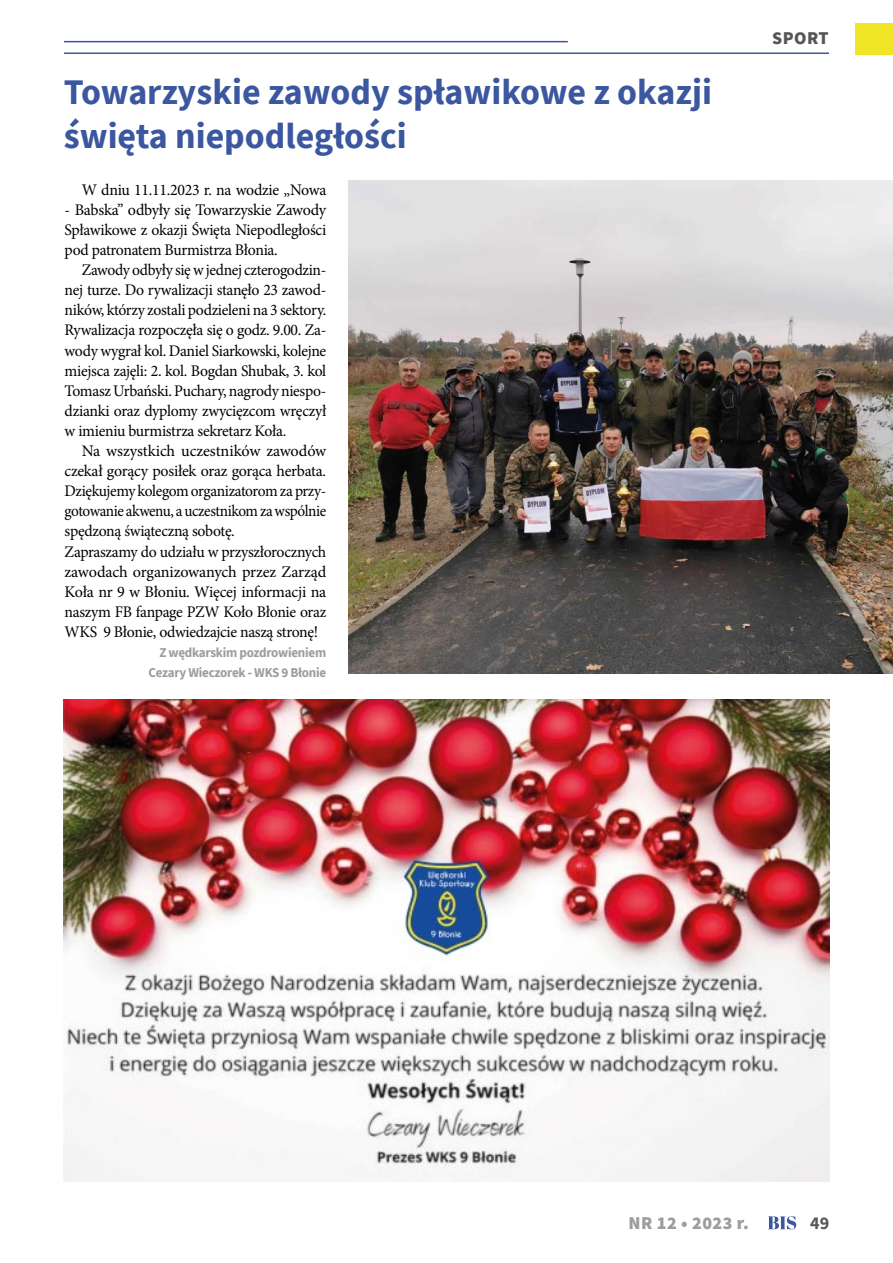
<style>
.page{position:relative;width:893px;height:1263px;background:#fff}
.page>*{position:absolute;margin:0;border:0;box-sizing:border-box;transform-origin:0 0}
.t1{font:700 36px/43.2px "Source Sans Pro";color:#3b57a0}
.t2{font:900 18px "Source Sans Pro";letter-spacing:.025em;color:#9d9d9c}
.t3{font:900 18px "Source Sans Pro";letter-spacing:.025em;color:#575756}
.t4{font:700 18px "Source Sans Pro";color:#575756}
.t5{font:16.2px/20.1px "Minion Pro";letter-spacing:-.02em;color:#000;text-align:justify}
.t6{font:16.2px/20.1px "Minion Pro";letter-spacing:-.02em;color:#000;text-align:justify;scale:.96 1}
.t7{font:700 13.5px/20.1px "Source Sans Pro";letter-spacing:-.02em;color:#9d9d9c;text-align:right}
</style>
<div class="page">
<img style="left:64px;top:699px;width:765px;height:482px">
<img style="left:349px;top:181px;width:544px;height:492px">
<svg style="left:768px;top:1216px;width:28px;height:13px"></svg>
<hr style="left:64px;top:41px;width:504px;height:1px;background:#3b57a0">
<div style="left:855px;top:24px;width:38px;height:31px;background:#f0e527"></div>
<hr style="left:64px;top:53px;width:765px;height:1px;background:#3b57a0">
<h1 class="t1" style="left:64px;top:70px;width:650px">Towarzyskie zawody spławikowe z okazji święta niepodległości</h1>
<p class="t5" style="left:82px;top:180px;width:246px">W dniu 11.11.2023 r. na wodzie „Nowa</p>
<p class="t5" style="left:65px;top:200px;width:263px">- Babska” odbyły się Towarzyskie Zawody Spławikowe z okazji Święta Niepodległości pod patronatem Burmistrza Błonia.</p>
<p class="t6" style="left:65px;top:260px;width:274px;text-indent:17px">Zawody odbyły się w jednej czterogodzin&shy;nej turze. Do rywalizacji stanęło 23 zawod&shy;ników, którzy zostali podzieleni na 3 sektory.<br>Rywalizacja rozpoczęła się o godz. 9.00. Za&shy;wody wygrał kol. Daniel Siarkowski, kolejne miejsca zajęli: 2. kol. Bogdan Shubak, 3. kol Tomasz Urbański. Puchary, nagrody niespo&shy;dzianki oraz dyplomy zwycięzcom wręczył w imieniu burmistrza sekretarz Koła.</p>
<p class="t5" style="left:65px;top:441px;width:263px;text-align:left;text-indent:17px">Na wszystkich uczestników zawodów czekał gorący posiłek oraz gorąca herbata.<br>Dziękujemy kolegom organizatorom za przy&shy;gotowanie akwenu, a uczestnikom za wspólnie spędzoną świąteczną sobotę.<br>Zapraszamy do udziału w przyszłorocznych zawodach organizowanych przez Zarząd Koła nr 9 w Błoniu. Więcej informacji na naszym FB fanpage PZW Koło Błonie oraz WKS 9 Błonie, odwiedzajcie naszą stronę!</p>
<p class="t7" style="left:148px;top:642px;width:179px">Z wędkarskim pozdrowieniem<br>Cezary Wieczorek - WKS 9 Błonie</p>
<p class="t3" style="left:772px;top:26px;width:58px">SPORT</p>
<p class="t2" style="left:628px;top:1211px;width:122px">NR 12 • 2023 r.</p>
<p class="t4" style="left:810px;top:1211px;width:21px">49</p>
</div>
